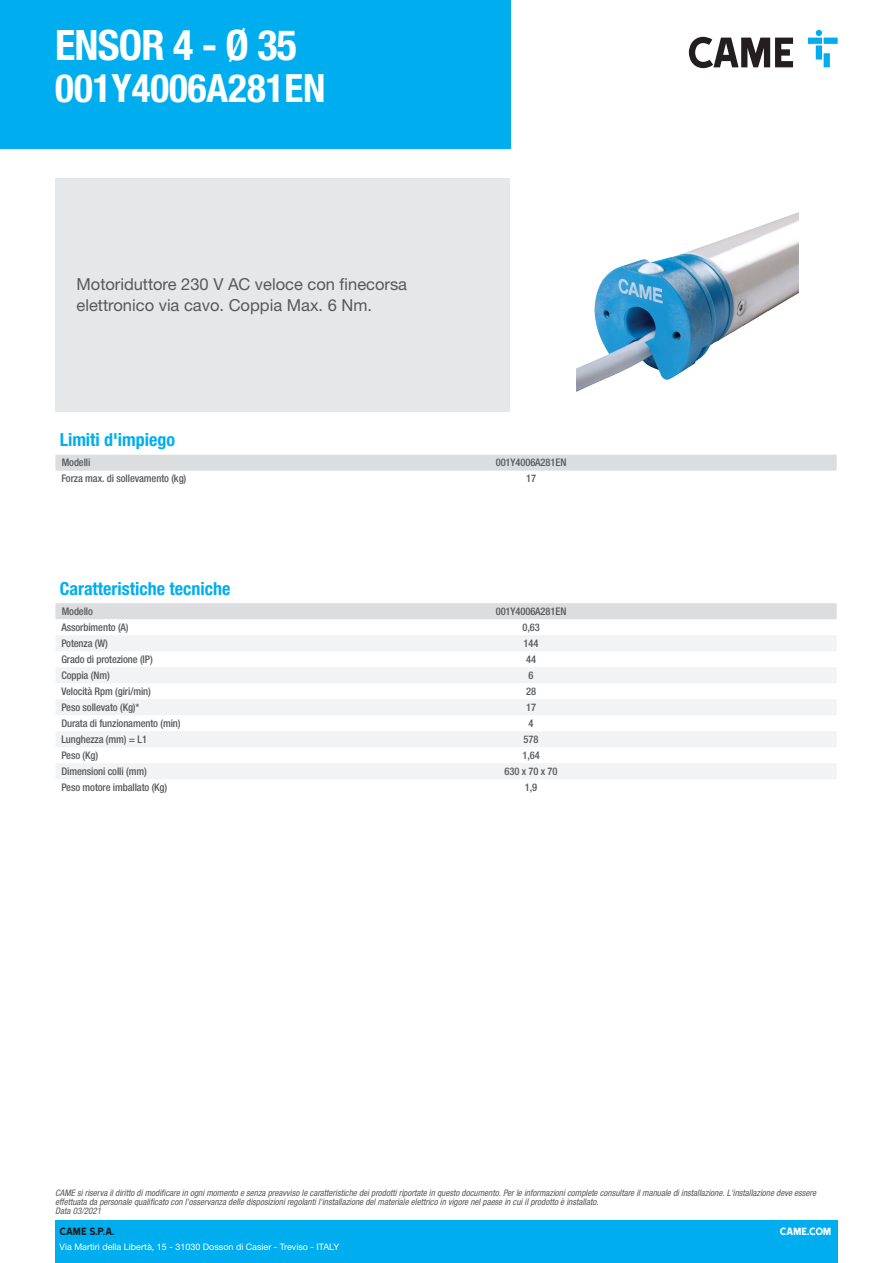
<style>
.page{position:relative;width:893px;height:1263px;background:#fff}
.page>*{position:absolute;margin:0;border:0;box-sizing:border-box;transform-origin:0 0}
.Name{font:700 condensed 42px "Helvetica Neue LTW1 G";letter-spacing:-.02em;color:#fff}
.t1{font:700 condensed 39px "Helvetica Neue LTW1 G";color:#fff}
.t2{font:700 condensed 18px "Helvetica Neue LTW1 G";color:#00aeef}
.Description{font:16.5px/21px "Helvetica Neue LTW1 G";color:#57585a}
.t3{font:12px "Came Type";color:#231f20}
.t4{font:12px "Came Type";letter-spacing:-.025em;color:#fff}
.Feature{font:500 condensed 10.5px "Helvetica Neue LTW1 G";letter-spacing:-.01em;color:#57585a}
.Data{font:500 condensed 10.5px "Helvetica Neue LTW1 G";letter-spacing:-.01em;color:#57585a}
.t5{font:italic condensed 9px/9px "Helvetica Neue LTW1 G";color:#57585a}
.t6{font:9px "Helvetica Neue LTW1 G";color:#fff}
</style>
<div class="page">
<div style="left:55px;top:1220px;width:783px;height:43px;background:#00aeef"></div>
<div style="left:0;top:0;width:510px;height:149px;background:#00aeef"></div>
<svg style="left:689px;top:37px;width:104px;height:31px"></svg>
<svg style="left:808px;top:30px;width:30px;height:37px"></svg>
<div style="left:55px;top:178px;width:455px;height:233px;background:#e6e7e9"></div>
<img style="left:577px;top:212px;width:222px;height:180px">
<div style="left:55px;top:455px;width:782px;height:16px;background:#dcdddf"></div>
<div style="left:55px;top:603px;width:782px;height:16px;background:#dcdddf"></div>
<svg style="left:56px;top:635px;width:780px;height:144px;fill:#f2f3f4"></svg>
<p class="Name" style="left:55px;top:20px;width:243px">ENSOR 4 - Ø 35</p>
<p class="t1" style="left:55px;top:65px;width:272px">001Y4006A281EN</p>
<p class="Description" style="left:77px;top:274px;width:332px">Motoriduttore 230 V AC veloce con finecorsa elettronico via cavo. Coppia Max. 6 Nm.</p>
<p class="t2" style="left:60px;top:429px;width:117px">Limiti d'impiego</p>
<p class="Feature" style="left:62px;top:456px;width:30px">Modelli</p>
<p class="Feature" style="left:496px;top:456px;width:72px">001Y4006A281EN</p>
<p class="Feature" style="left:61px;top:472px;width:126px">Forza max. di sollevamento (kg)</p>
<p class="Data" style="left:526px;top:472px;width:11px">17</p>
<p class="t2" style="left:60px;top:577px;width:172px">Caratteristiche tecniche</p>
<p class="Feature" style="left:62px;top:605px;width:33px">Modello</p>
<p class="Feature" style="left:496px;top:605px;width:72px">001Y4006A281EN</p>
<p class="Feature" style="left:61px;top:621px;width:69px">Assorbimento (A)</p>
<p class="Data" style="left:522px;top:621px;width:19px">0,63</p>
<p class="Feature" style="left:61px;top:637px;width:48px">Potenza (W)</p>
<p class="Data" style="left:524px;top:637px;width:16px">144</p>
<p class="Feature" style="left:61px;top:653px;width:93px">Grado di protezione (IP)</p>
<p class="Data" style="left:526px;top:653px;width:11px">44</p>
<p class="Feature" style="left:61px;top:669px;width:50px">Coppia (Nm)</p>
<p class="Data" style="left:529px;top:669px;width:7px">6</p>
<p class="Feature" style="left:61px;top:685px;width:91px">Velocità Rpm (giri/min)</p>
<p class="Data" style="left:526px;top:685px;width:11px">28</p>
<p class="Feature" style="left:61px;top:701px;width:80px">Peso sollevato (Kg)*</p>
<p class="Data" style="left:526px;top:701px;width:11px">17</p>
<p class="Feature" style="left:61px;top:717px;width:121px">Durata di funzionamento (min)</p>
<p class="Data" style="left:529px;top:717px;width:7px">4</p>
<p class="Feature" style="left:61px;top:733px;width:87px">Lunghezza (mm) = L1</p>
<p class="Data" style="left:524px;top:733px;width:16px">578</p>
<p class="Feature" style="left:61px;top:749px;width:38px">Peso (Kg)</p>
<p class="Data" style="left:522px;top:749px;width:19px">1,64</p>
<p class="Feature" style="left:61px;top:765px;width:87px">Dimensioni colli (mm)</p>
<p class="Data" style="left:505px;top:765px;width:55px">630 x 70 x 70</p>
<p class="Feature" style="left:61px;top:781px;width:107px">Peso motore imballato (Kg)</p>
<p class="Data" style="left:525px;top:781px;width:14px">1,9</p>
<p class="t5" style="left:55px;top:1189px;width:762px">CAME si riserva il diritto di modificare in ogni momento e senza preavviso le caratteristiche dei prodotti riportate in questo documento. Per le informazioni complete consultare il manuale di installazione. L'installazione deve essere effettuata da personale qualificato con l'osservanza delle disposizioni regolanti l'installazione del materiale elettrico in vigore nel paese in cui il prodotto è installato.<br>Data 03/2021</p>
<h3 class="t3" style="left:60px;top:1225px;width:57px">CAME S.P.A.</h3>
<p class="t6" style="left:60px;top:1241px;width:281px">Via Martiri della Libertà, 15 - 31030 Dosson di Casier - Treviso - ITALY</p>
<h3 class="t4" style="left:780px;top:1225px;width:53px">CAME.COM</h3>
</div>
